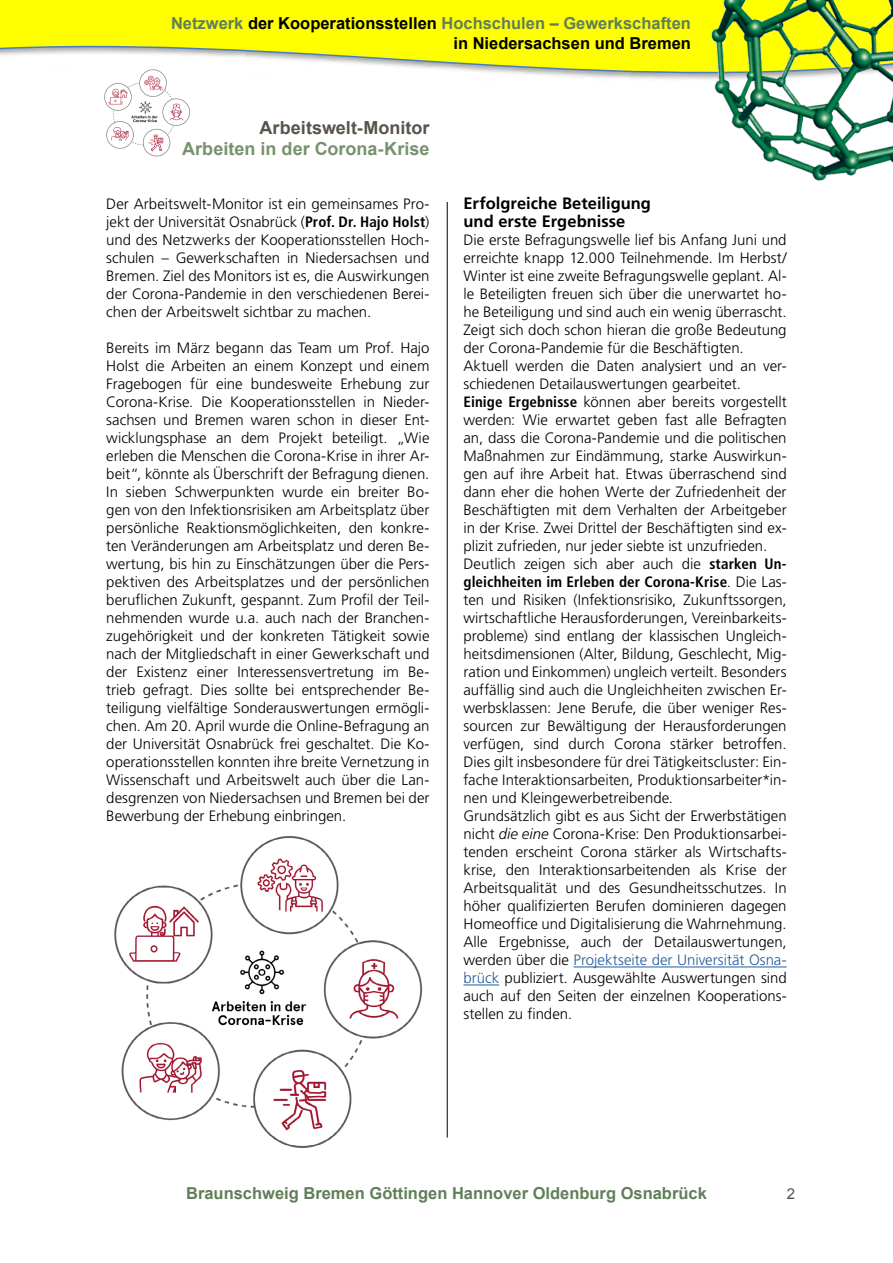
<style>
.page{position:relative;width:893px;height:1263px;background:#fff}
.page>*{position:absolute;margin:0;border:0;box-sizing:border-box;transform-origin:0 0}
.t1{font:700 18px "Arial";color:#78916e}
.t2{font:700 18px "Arial";color:#57544b}
.t3{font:700 16.5px/19.8px "Arial";color:#000;text-align:right}
.t4{font:700 16.5px "Arial";color:#607f59}
.t5{font:700 16.5px/18px "Frutiger";color:#000}
.t6{font:300 15px/18px "Frutiger";color:#000;text-align:justify}
.t7{font:15px "Arial";color:#57544b}
.s1{color:#607f59}
.s2{font-weight:700;font-stretch:condensed}
.s3{font-style:italic}
.s4{color:#235c9c}
</style>
<div class="page">
<hr style="left:447px;top:202px;width:1px;height:935px;background:#000">
<svg style="left:0;top:0;width:709px;height:80px;fill:#ff0"></svg>
<img style="left:709px;top:0;width:184px;height:181px">
<hr style="left:573px;top:966px;width:214px;height:1px;background:#235c9c">
<hr style="left:463px;top:984px;width:36px;height:1px;background:#235c9c">
<img style="left:102px;top:68px;width:89px;height:89px">
<img style="left:114px;top:836px;width:308px;height:312px">
<p class="t3" style="left:171px;top:14px;width:521px"><span class="s1">Netzwerk</span> der Kooperationsstellen <span class="s1">Hochschulen – Gewerkschaften </span>in Niedersachsen und Bremen</p>
<p class="t2" style="left:259px;top:115px;width:171px">Arbeitswelt-Monitor</p>
<p class="t1" style="left:182px;top:137px;width:249px">Arbeiten in der Corona-Krise</p>
<p class="t6" style="left:106px;top:195px;width:325px">Der Arbeitswelt-Monitor ist ein gemeinsames Pro&shy;jekt der Universität Osnabrück (<span class="s2">Prof. Dr. Hajo Holst</span>) und des Netzwerks der Kooperationsstellen Hoch&shy;schulen – Gewerkschaften in Niedersachsen und Bremen. Ziel des Monitors ist es, die Auswirkungen der Corona-Pandemie in den verschiedenen Berei&shy;chen der Arbeitswelt sichtbar zu machen.</p>
<p class="t6" style="left:106px;top:339px;width:325px">Bereits im März begann das Team um Prof. Hajo Holst die Arbeiten an einem Konzept und einem Fragebogen für eine bundesweite Erhebung zur Corona-Krise. Die Kooperationsstellen in Nieder&shy;sachsen und Bremen waren schon in dieser Ent&shy;wicklungsphase an dem Projekt beteiligt. „Wie erleben die Menschen die Corona-Krise in ihrer Ar&shy;beit“, könnte als Überschrift der Befragung dienen.<br>In sieben Schwerpunkten wurde ein breiter Bo&shy;gen von den Infektionsrisiken am Arbeitsplatz über persönliche Reaktionsmöglichkeiten, den konkre&shy;ten Veränderungen am Arbeitsplatz und deren Be&shy;wertung, bis hin zu Einschätzungen über die Pers&shy;pektiven des Arbeitsplatzes und der persönlichen beruflichen Zukunft, gespannt. Zum Profil der Teil&shy;nehmenden wurde u.a. auch nach der Branchen&shy;zugehörigkeit und der konkreten Tätigkeit sowie nach der Mitgliedschaft in einer Gewerkschaft und der Existenz einer Interessensvertretung im Be&shy;trieb gefragt. Dies sollte bei entsprechender Be&shy;teiligung vielfältige Sonderauswertungen ermögli&shy;chen. Am 20. April wurde die Online-Befragung an der Universität Osnabrück frei geschaltet. Die Ko&shy;operationsstellen konnten ihre breite Vernetzung in Wissenschaft und Arbeitswelt auch über die Lan&shy;desgrenzen von Niedersachsen und Bremen bei der Bewerbung der Erhebung einbringen.</p>
<p class="t5" style="left:463px;top:195px;width:189px">Erfolgreiche Beteiligung und erste Ergebnisse</p>
<p class="t6" style="left:463px;top:231px;width:325px;text-align:left">Die erste Befragungswelle lief bis Anfang Juni und erreichte knapp 12.000 Teilnehmende. Im Herbst/ Winter ist eine zweite Befragungswelle geplant. Al&shy;le Beteiligten freuen sich über die unerwartet ho&shy;he Beteiligung und sind auch ein wenig überrascht.<br>Zeigt sich doch schon hieran die große Bedeutung der Corona-Pandemie für die Beschäftigten.<br>Aktuell werden die Daten analysiert und an ver&shy;schiedenen Detailauswertungen gearbeitet.<br><span class="s2">Einige Ergebnisse</span> können aber bereits vorgestellt werden: Wie erwartet geben fast alle Befragten an, dass die Corona-Pandemie und die politischen Maßnahmen zur Eindämmung, starke Auswirkun&shy;gen auf ihre Arbeit hat. Etwas überraschend sind dann eher die hohen Werte der Zufriedenheit der Beschäftigten mit dem Verhalten der Arbeitgeber in der Krise. Zwei Drittel der Beschäftigten sind ex&shy;plizit zufrieden, nur jeder siebte ist unzufrieden.<br>Deutlich zeigen sich aber auch die <span class="s2">starken Un&shy;gleichheiten im Erleben der Corona-Krise</span>. Die Las&shy;ten und Risiken (Infektionsrisiko, Zukunftssorgen, wirtschaftliche Herausforderungen, Vereinbarkeits&shy;probleme) sind entlang der klassischen Ungleich&shy;heitsdimensionen (Alter, Bildung, Geschlecht, Mig&shy;ration und Einkommen) ungleich verteilt. Besonders auffällig sind auch die Ungleichheiten zwischen Er&shy;werbsklassen: Jene Berufe, die über weniger Res&shy;sourcen zur Bewältigung der Herausforderungen verfügen, sind durch Corona stärker betroffen.<br>Dies gilt insbesondere für drei Tätigkeitscluster: Ein&shy;fache Interaktionsarbeiten, Produktionsarbeiter*in&shy;nen und Kleingewerbetreibende.<br>Grundsätzlich gibt es aus Sicht der Erwerbstätigen nicht <span class="s3">die eine</span> Corona-Krise: Den Produktionsarbei&shy;tenden erscheint Corona stärker als Wirtschafts&shy;krise, den Interaktionsarbeitenden als Krise der Arbeitsqualität und des Gesundheitsschutzes. In höher qualifizierten Berufen dominieren dagegen Homeoffice und Digitalisierung die Wahrnehmung.<br>Alle Ergebnisse, auch der Detailauswertungen, werden über die <span class="s4">Projektseite der Universität Osna&shy;brück</span> publiziert. Ausgewählte Auswertungen sind auch auf den Seiten der einzelnen Kooperations&shy;stellen zu finden.</p>
<p class="t4" style="left:186px;top:1183px;width:522px">Braunschweig Bremen Göttingen Hannover Oldenburg Osnabrück</p>
<p class="t7" style="left:787px;top:1184px;width:10px">2</p>
</div>
